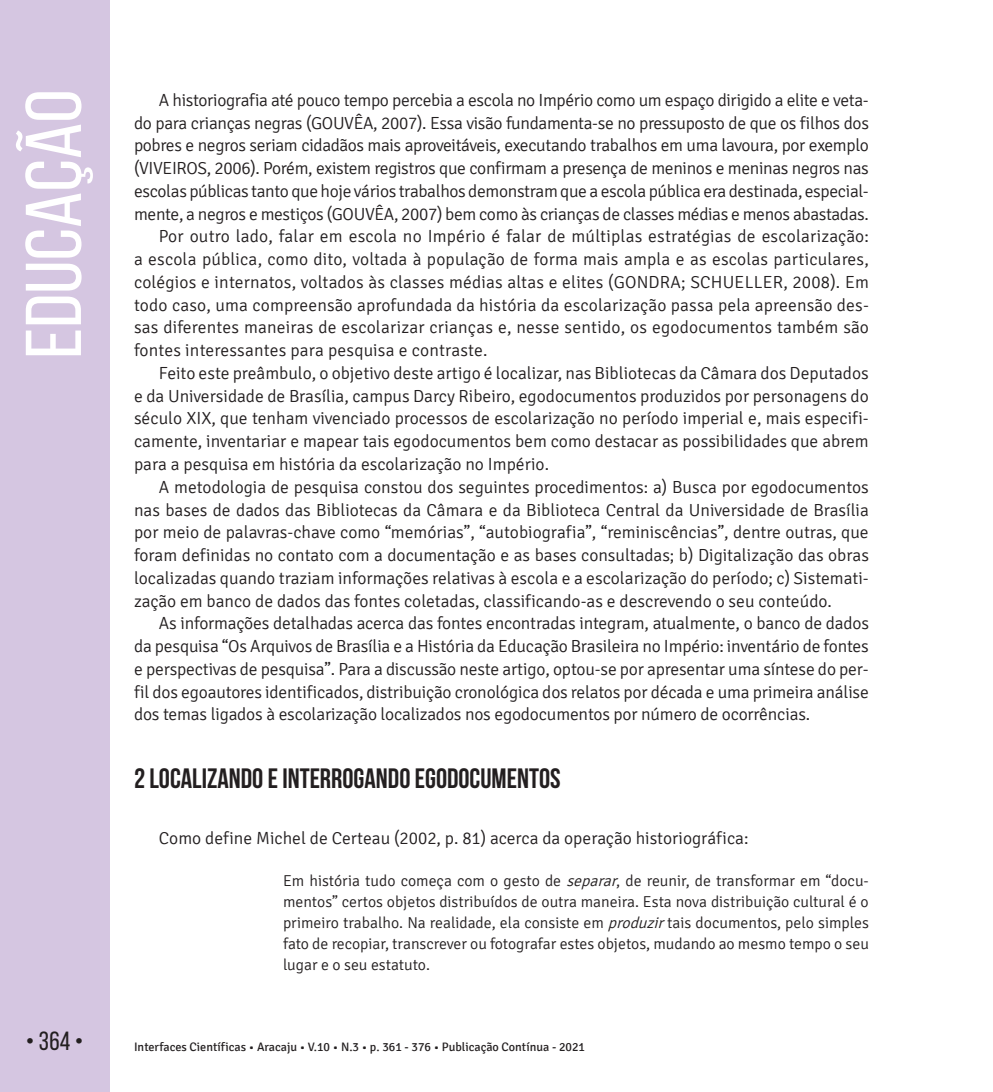
<style>
.page{position:relative;width:993px;height:1092px;background:#fff}
.page>*{position:absolute;margin:0;border:0;box-sizing:border-box;transform-origin:0 0}
.t1{font:78.75px "Bebas Neue";color:#fff;scale:1.09 1}
.t2{font:700 28px "Bebas Neue";color:#231f20}
.t3{font:26.25px "Bebas Neue";color:#231f20}
.t4{font:300 17.5px "Signika";color:#231f20}
.t5{font:300 17.5px "Signika";letter-spacing:-.02em;color:#231f20}
.t6{font:300 15.75px/21px "Signika";color:#231f20;text-align:justify}
.t7{font:12.25px "Signika";color:#231f20}
.s1{font-style:italic}
</style>
<div class="page">
<div style="left:0;top:0;width:109px;height:1091px;background:#d5c6e1"></div>
<h1 class="t1" style="left:11px;top:358px;width:248px;rotate:-90deg">EDUCAÇÃO</h1>
<p class="t5" style="left:159px;top:90px;width:711px">A historiografia até pouco tempo percebia a escola no Império como um espaço dirigido a elite e veta-</p>
<p class="t5" style="left:134px;top:113px;width:736px">do para crianças negras (GOUVÊA, 2007). Essa visão fundamenta-se no pressuposto de que os filhos dos</p>
<p class="t5" style="left:134px;top:136px;width:736px">pobres e negros seriam cidadãos mais aproveitáveis, executando trabalhos em uma lavoura, por exemplo</p>
<p class="t5" style="left:134px;top:159px;width:736px">(VIVEIROS, 2006). Porém, existem registros que confirmam a presença de meninos e meninas negros nas</p>
<p class="t5" style="left:134px;top:181px;width:736px">escolas públicas tanto que hoje vários trabalhos demonstram que a escola pública era destinada, especial-</p>
<p class="t5" style="left:134px;top:204px;width:736px">mente, a negros e mestiços (GOUVÊA, 2007) bem como às crianças de classes médias e menos abastadas.</p>
<p class="t4" style="left:159px;top:227px;width:711px">Por outro lado, falar em escola no Império é falar de múltiplas estratégias de escolarização:</p>
<p class="t4" style="left:134px;top:250px;width:736px">a escola pública, como dito, voltada à população de forma mais ampla e as escolas particulares,</p>
<p class="t4" style="left:134px;top:272px;width:736px">colégios e internatos, voltados às classes médias altas e elites (GONDRA; SCHUELLER, 2008). Em</p>
<p class="t4" style="left:134px;top:295px;width:736px">todo caso, uma compreensão aprofundada da história da escolarização passa pela apreensão des-</p>
<p class="t4" style="left:134px;top:318px;width:736px">sas diferentes maneiras de escolarizar crianças e, nesse sentido, os egodocumentos também são</p>
<p class="t4" style="left:134px;top:341px;width:355px">fontes interessantes para pesquisa e contraste.</p>
<p class="t4" style="left:159px;top:363px;width:711px">Feito este preâmbulo, o objetivo deste artigo é localizar, nas Bibliotecas da Câmara dos Deputados</p>
<p class="t4" style="left:134px;top:386px;width:736px">e da Universidade de Brasília, campus Darcy Ribeiro, egodocumentos produzidos por personagens do</p>
<p class="t4" style="left:134px;top:409px;width:736px">século XIX, que tenham vivenciado processos de escolarização no período imperial e, mais especifi-</p>
<p class="t4" style="left:134px;top:432px;width:736px">camente, inventariar e mapear tais egodocumentos bem como destacar as possibilidades que abrem</p>
<p class="t4" style="left:134px;top:454px;width:416px">para a pesquisa em história da escolarização no Império.</p>
<p class="t4" style="left:159px;top:477px;width:711px">A metodologia de pesquisa constou dos seguintes procedimentos: a) Busca por egodocumentos</p>
<p class="t4" style="left:134px;top:500px;width:736px">nas bases de dados das Bibliotecas da Câmara e da Biblioteca Central da Universidade de Brasília</p>
<p class="t4" style="left:134px;top:523px;width:736px">por meio de palavras-chave como “memórias”, “autobiografia”, “reminiscências”, dentre outras, que</p>
<p class="t4" style="left:134px;top:545px;width:736px">foram definidas no contato com a documentação e as bases consultadas; b) Digitalização das obras</p>
<p class="t4" style="left:134px;top:568px;width:736px">localizadas quando traziam informações relativas à escola e a escolarização do período; c) Sistemati-</p>
<p class="t4" style="left:134px;top:591px;width:699px">zação em banco de dados das fontes coletadas, classificando-as e descrevendo o seu conteúdo.</p>
<p class="t4" style="left:159px;top:614px;width:711px">As informações detalhadas acerca das fontes encontradas integram, atualmente, o banco de dados</p>
<p class="t4" style="left:134px;top:636px;width:736px">da pesquisa “Os Arquivos de Brasília e a História da Educação Brasileira no Império: inventário de fontes</p>
<p class="t4" style="left:134px;top:659px;width:736px">e perspectivas de pesquisa”. Para a discussão neste artigo, optou-se por apresentar uma síntese do per-</p>
<p class="t4" style="left:134px;top:682px;width:736px">fil dos egoautores identificados, distribuição cronológica dos relatos por década e uma primeira análise</p>
<p class="t4" style="left:134px;top:705px;width:677px">dos temas ligados à escolarização localizados nos egodocumentos por número de ocorrências.</p>
<h2 class="t2" style="left:134px;top:762px;width:428px">2 LOCALIZANDO E INTERROGANDO EGODOCUMENTOS</h2>
<p class="t4" style="left:159px;top:828px;width:591px">Como define Michel de Certeau (2002, p. 81) acerca da operação historiográfica:</p>
<p class="t6" style="left:283px;top:870px;width:587px">Em história tudo começa com o gesto de <span class="s1">separar</span>, de reunir, de transformar em “docu&shy;mentos” certos objetos distribuídos de outra maneira. Esta nova distribuição cultural é o primeiro trabalho. Na realidade, ela consiste em <span class="s1">produzir</span>tais documentos, pelo simples fato de recopiar, transcrever ou fotografar estes objetos, mudando ao mesmo tempo o seu lugar e o seu estatuto.</p>
<h3 class="t3" style="left:26px;top:1026px;width:59px">• 364 •</h3>
<p class="t7" style="left:134px;top:1040px;width:452px">Interfaces Científicas • Aracaju • V.10 • N.3 • p. 361 - 376 • Publicação Contínua - 2021</p>
</div>
